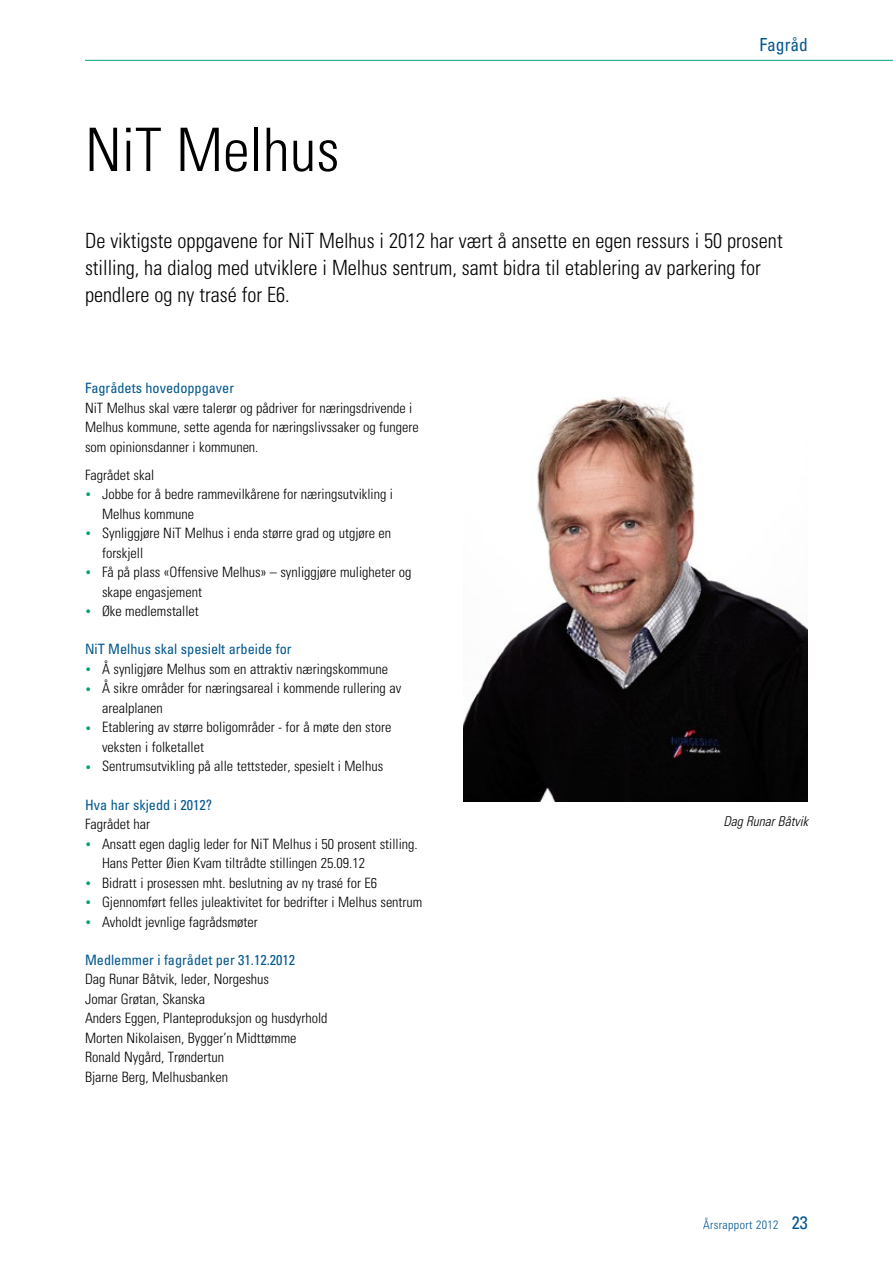
<style>
.page{position:relative;width:893px;height:1263px;background:#fff}
.page>*{position:absolute;margin:0;border:0;box-sizing:border-box;transform-origin:0 0}
.t1{font:300 condensed 60px "Univers LT Std";color:#000}
.t2{font:300 condensed 21px/27px "Univers LT Std";color:#000}
.t3{font:condensed 18px "Univers LT Std";color:#00568d}
.t4{font:300 condensed 14.25px/19.5px "Univers LT Std";color:#000}
.t5{font:condensed 14.25px "Univers LT Std";color:#00568d}
.t6{font:italic 300 condensed 13.5px "Univers LT Std";color:#000}
.t7{font:300 condensed 12px "Univers LT Std";letter-spacing:.03em;color:#00568d}
.s1{font-size:10.5px;color:#00a177}
.s2{font-weight:400;font-size:18px}
</style>
<div class="page">
<img style="left:463px;top:397px;width:345px;height:405px">
<hr style="left:85px;top:60px;width:808px;height:1px;background:#00a177">
<h1 class="t1" style="left:85px;top:114px;width:256px">NiT Melhus</h1>
<p class="t3" style="left:759px;top:33px;width:50px">Fagråd</p>
<h2 class="t2" style="left:85px;top:227px;width:699px">De viktigste oppgavene for NiT Melhus i 2012 har vært å ansette en egen ressurs i 50 prosent stilling, ha dialog med utviklere i Melhus sentrum, samt bidra til etablering av parkering for pendlere og ny trasé for E6.</h2>
<p class="t5" style="left:85px;top:379px;width:151px">Fagrådets hovedoppgaver</p>
<p class="t4" style="left:85px;top:398px;width:335px">NiT Melhus skal være talerør og pådriver for næringsdrivende i<br>Melhus kommune, sette agenda for næringslivssaker og fungere som opinionsdanner i kommunen.</p>
<p class="t4" style="left:85px;top:465px;width:71px">Fagrådet skal</p>
<p class="t4" style="left:102px;top:484px;width:292px;text-indent:-17px"><span class="s1">•</span> Jobbe for å bedre rammevilkårene for næringsutvikling i<br>Melhus kommune</p>
<p class="t4" style="left:102px;top:523px;width:291px;text-indent:-17px"><span class="s1">•</span> Synliggjøre NiT Melhus i enda større grad og utgjøre en forskjell</p>
<p class="t4" style="left:102px;top:562px;width:311px;text-indent:-17px"><span class="s1">•</span> Få på plass «Offensive Melhus» – synliggjøre muligheter og skape engasjement</p>
<p class="t4" style="left:85px;top:601px;width:115px"><span class="s1">•</span> Øke medlemstallet</p>
<p class="t5" style="left:85px;top:640px;width:208px">NiT Melhus skal spesielt arbeide for</p>
<p class="t4" style="left:85px;top:659px;width:304px"><span class="s1">•</span> Å synligjøre Melhus som en attraktiv næringskommune</p>
<p class="t4" style="left:102px;top:678px;width:301px;text-indent:-17px"><span class="s1">•</span> Å sikre områder for næringsareal i kommende rullering av arealplanen</p>
<p class="t4" style="left:102px;top:717px;width:291px;text-indent:-17px"><span class="s1">•</span> Etablering av større boligområder - for å møte den store veksten i folketallet</p>
<p class="t4" style="left:85px;top:756px;width:300px"><span class="s1">•</span> Sentrumsutvikling på alle tettsteder, spesielt i Melhus</p>
<p class="t5" style="left:85px;top:795px;width:129px">Hva har skjedd i 2012?</p>
<p class="t4" style="left:85px;top:814px;width:67px">Fagrådet har</p>
<p class="t4" style="left:102px;top:834px;width:317px;text-indent:-17px"><span class="s1">•</span> Ansatt egen daglig leder for NiT Melhus i 50 prosent stilling.<br>Hans Petter Øien Kvam tiltrådte stillingen 25.09.12</p>
<p class="t4" style="left:85px;top:873px;width:294px"><span class="s1">•</span> Bidratt i prosessen mht. beslutning av ny trasé for E6</p>
<p class="t4" style="left:85px;top:892px;width:339px"><span class="s1">•</span> Gjennomført felles juleaktivitet for bedrifter i Melhus sentrum</p>
<p class="t4" style="left:85px;top:912px;width:174px"><span class="s1">•</span> Avholdt jevnlige fagrådsmøter</p>
<p class="t5" style="left:85px;top:951px;width:212px">Medlemmer i fagrådet per 31.12.2012</p>
<p class="t4" style="left:85px;top:969px;width:244px">Dag Runar Båtvik, leder, Norgeshus<br>Jomar Grøtan, Skanska<br>Anders Eggen, Planteproduksjon og husdyrhold Morten Nikolaisen, Bygger’n Midttømme Ronald Nygård, Trøndertun<br>Bjarne Berg, Melhusbanken</p>
<p class="t6" style="left:723px;top:813px;width:86px">Dag Runar Båtvik</p>
<p class="t7" style="left:703px;top:1218px;width:106px">Årsrapport 2012 <span class="s2">23</span></p>
</div>
